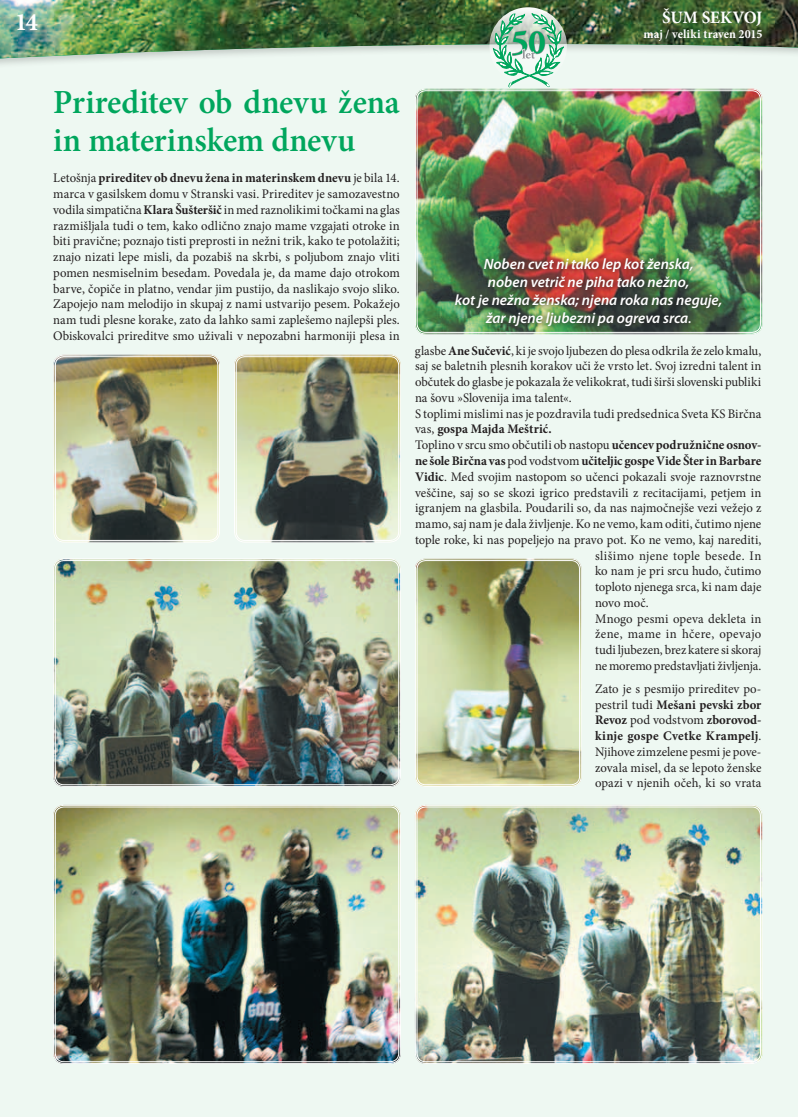
<style>
.page{position:relative;width:798px;height:1117px;background:#fff}
.page>*{position:absolute;margin:0;border:0;box-sizing:border-box;transform-origin:0 0}
.t1{font:600 33.75px/37.5px "Minion Pro";letter-spacing:-.005em;color:#00a65d}
.t2{font:700 25px "Minion Pro";color:#fff}
.t3{font:700 17.5px "Minion Pro";letter-spacing:-.01em;color:#fff}
.t4{font:italic 600 15px/18px "Myriad Pro";letter-spacing:-.005em;color:#fff;text-align:center}
.t5{font:13.12px/15.8px "Minion Pro";color:#231f20;text-align:justify}
.t6{font:700 13.12px "Minion Pro";letter-spacing:-.005em;color:#231f20}
.t7{font:13.12px "Minion Pro";letter-spacing:.025em;color:#231f20}
.t8{font:700 12.5px "Minion Pro";letter-spacing:.005em;color:#fff}
.s1{font-weight:700}
.s2{font-size:13.12px}
.s3{font-weight:400}
</style>
<div class="page">
<div style="left:0;top:94px;width:797px;height:1022px;background:#eef8f2"></div>
<div style="left:0;top:58px;width:797px;height:36px;background:#eef8f2"></div>
<img style="left:0;top:0;width:797px;height:58px">
<svg style="left:489px;top:7px;width:77px;height:78px"></svg>
<svg style="left:493px;top:14px;width:70px;height:73px"></svg>
<img style="left:53px;top:354px;width:167px;height:188px">
<div style="left:53px;top:354px;width:167px;height:188px;border:1px solid #fff;border-radius:10px"></div>
<div style="left:55px;top:356px;width:163px;height:184px;border:1px solid #fff;border-radius:9px"></div>
<img style="left:234px;top:354px;width:166px;height:188px">
<div style="left:234px;top:354px;width:166px;height:188px;border:1px solid #fff;border-radius:10px"></div>
<div style="left:236px;top:356px;width:163px;height:184px;border:1px solid #fff;border-radius:9px"></div>
<img style="left:415px;top:558px;width:166px;height:228px">
<div style="left:415px;top:558px;width:166px;height:228px;border:1px solid #fff;border-radius:10px"></div>
<div style="left:416px;top:560px;width:163px;height:225px;border:1px solid #fff;border-radius:9px"></div>
<img style="left:415px;top:89px;width:347px;height:245px">
<div style="left:416px;top:90px;width:344px;height:243px;border:1px solid #fff;border-radius:9px"></div>
<img style="left:53px;top:559px;width:347px;height:227px">
<div style="left:53px;top:558px;width:347px;height:228px;border:1px solid #fff;border-radius:10px"></div>
<div style="left:55px;top:560px;width:344px;height:225px;border:1px solid #fff;border-radius:9px"></div>
<img style="left:53px;top:804px;width:347px;height:259px">
<div style="left:53px;top:804px;width:347px;height:259px;border:1px solid #fff;border-radius:10px"></div>
<div style="left:55px;top:806px;width:344px;height:255px;border:1px solid #fff;border-radius:9px"></div>
<img style="left:415px;top:804px;width:347px;height:259px">
<div style="left:415px;top:804px;width:347px;height:259px;border:1px solid #fff;border-radius:10px"></div>
<div style="left:416px;top:806px;width:344px;height:255px;border:1px solid #fff;border-radius:9px"></div>
<img style="left:449px;top:252px;width:278px;height:81px">
<h2 class="t2" style="left:15px;top:5px;width:24px">14</h2>
<h3 class="t3" style="left:661px;top:5px;width:102px">ŠUM SEKVOJ</h3>
<p class="t8" style="left:643px;top:25px;width:120px">maj / veliki traven 2015</p>
<h1 class="t1" style="left:53px;top:83px;width:348px">Prireditev ob dnevu žena in materinskem dnevu</h1>
<p class="t5" style="left:53px;top:170px;width:348px">Letošnja <span class="s1">prireditev ob dnevu žena in materinskem dnevu</span> je bila 14. marca v gasilskem domu v Stranski vasi. Prireditev je samozavestno vodila simpatična <span class="s1">Klara Šušteršič</span> in med raznolikimi točkami na glas razmišljala tudi o tem, kako odlično znajo mame vzgajati otroke in biti pravične; poznajo tisti preprosti in nežni trik, kako te potolažiti; znajo nizati lepe misli, da pozabiš na skrbi, s poljubom znajo vliti pomen nesmiselnim besedam. Povedala je, da mame dajo otrokom barve, čopiče in platno, vendar jim pustijo, da naslikajo svojo sliko.<br>Zapojejo nam melodijo in skupaj z nami ustvarijo pesem. Pokažejo nam tudi plesne korake, zato da lahko sami zaplešemo najlepši ples.<br>Obiskovalci prireditve smo uživali v nepozabni harmoniji plesa in</p>
<p class="t4" style="left:455px;top:254px;width:269px">Noben cvet ni tako lep kot ženska,<br>noben vetrič ne piha tako nežno,<br>kot je nežna ženska; njena roka nas neguje, žar njene ljubezni pa ogreva srca<span class="s2">.</span></p>
<p class="t5" style="left:415px;top:342px;width:347px">glasbe <span class="s1">Ane Sučević</span>, ki je svojo ljubezen do plesa odkrila že zelo kmalu,</p>
<p class="t5" style="left:415px;top:358px;width:348px">saj se baletnih plesnih korakov uči že vrsto let. Svoj izredni talent in</p>
<p class="t5" style="left:415px;top:374px;width:347px">občutek do glasbe je pokazala že velikokrat, tudi širši slovenski publiki</p>
<p class="t5" style="left:415px;top:390px;width:158px">na šovu »Slovenija ima talent«.</p>
<p class="t5" style="left:415px;top:405px;width:348px">S toplimi mislimi nas je pozdravila tudi predsednica Sveta KS Birčna</p>
<p class="t6" style="left:415px;top:420px;width:138px"><span class="s3">vas,</span> gospa Majda Meštrić.</p>
<p class="t5" style="left:415px;top:437px;width:348px">Toplino v srcu smo občutili ob nastopu <span class="s1">učencev podružnične osnov-</span></p>
<p class="t6" style="left:415px;top:451px;width:348px">ne šole Birčna vas <span class="s3">pod vodstvom</span> učiteljic gospe Vide Šter in Barbare</p>
<p class="t5" style="left:415px;top:468px;width:348px"><span class="s1">Vidic</span>. Med svojim nastopom so učenci pokazali svoje raznovrstne</p>
<p class="t5" style="left:415px;top:484px;width:348px">veščine, saj so se skozi igrico predstavili z recitacijami, petjem in</p>
<p class="t5" style="left:415px;top:500px;width:348px">igranjem na glasbila. Poudarili so, da nas najmočnejše vezi vežejo z</p>
<p class="t5" style="left:415px;top:516px;width:348px">mamo, saj nam je dala življenje. Ko ne vemo, kam oditi, čutimo njene</p>
<p class="t5" style="left:415px;top:531px;width:348px">tople roke, ki nas popeljejo na pravo pot. Ko ne vemo, kaj narediti,</p>
<p class="t7" style="left:594px;top:546px;width:168px">slišimo njene tople besede. In</p>
<p class="t5" style="left:594px;top:563px;width:168px">ko nam je pri srcu hudo, čutimo</p>
<p class="t5" style="left:594px;top:579px;width:168px">toploto njenega srca, ki nam daje</p>
<p class="t5" style="left:594px;top:594px;width:55px">novo moč.</p>
<p class="t5" style="left:594px;top:610px;width:168px">Mnogo pesmi opeva dekleta in</p>
<p class="t7" style="left:594px;top:625px;width:168px">žene, mame in hčere, opevajo</p>
<p class="t5" style="left:594px;top:642px;width:168px">tudi ljubezen, brez katere si skoraj</p>
<p class="t5" style="left:594px;top:657px;width:168px">ne moremo predstavljati življenja.</p>
<p class="t5" style="left:594px;top:680px;width:168px">Zato je s pesmijo prireditev po&shy;pestril tudi <span class="s1">Mešani pevski zbor Revoz</span> pod vodstvom <span class="s1">zborovod&shy;kinje gospe Cvetke Krampelj</span>.<br>Njihove zimzelene pesmi je pove&shy;zovala misel, da se lepoto ženske opazi v njenih očeh, ki so vrata</p>
</div>
